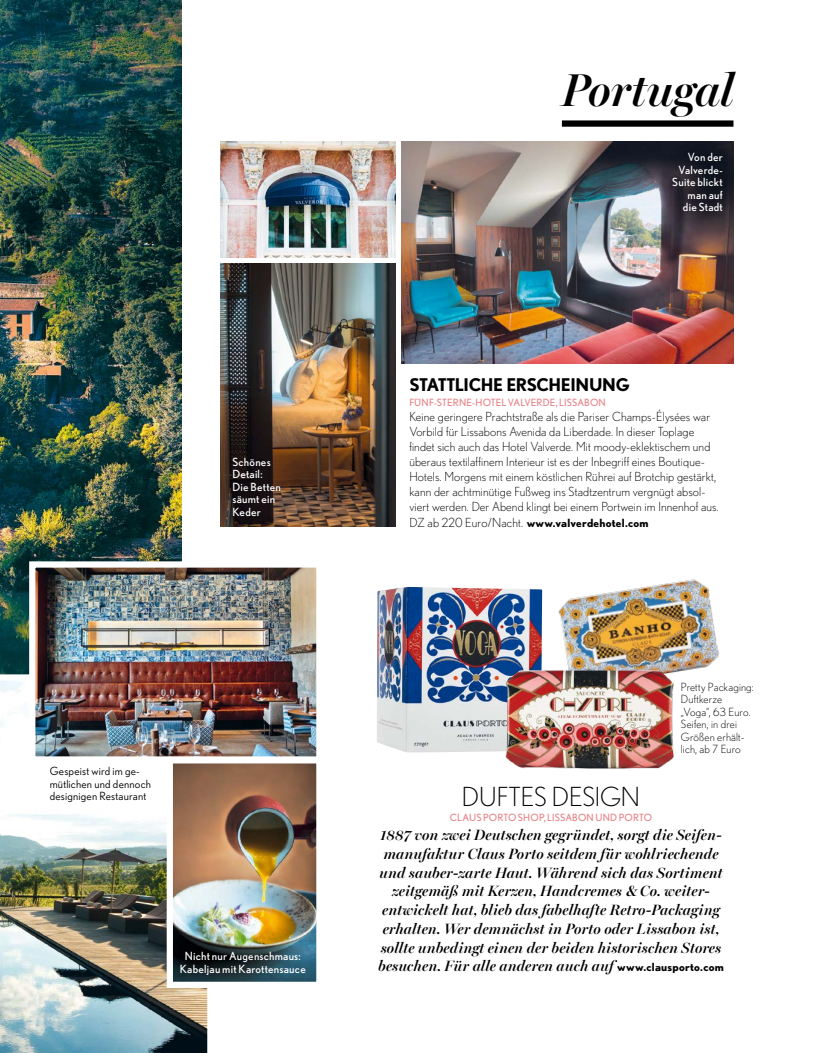
<style>
.page{position:relative;width:815px;height:1053px;background:#fff}
.page>*{position:absolute;margin:0;border:0;box-sizing:border-box;transform-origin:0 0}
.t1{font:italic 600 46.25px "Miller Banner";color:#000}
.t2{font:300 26.25px "Nobel";letter-spacing:-.005em;color:#000}
.t3{font:700 17.5px "Nobel";letter-spacing:-.025em;color:#000}
.t4{font:italic 600 15px/18.8px "Miller Banner";letter-spacing:.01em;color:#000;text-align:center}
.t5{font:300 12.5px/15px "Nobel";letter-spacing:.01em;color:#000}
.BU_neg_weiss_fett{font:11.25px/12.5px "Nobel";letter-spacing:.02em;color:#fff;text-align:right}
.BU{font:300 11.25px/12.5px "Nobel";letter-spacing:.015em;color:#000}
.BU_fett{font:11.25px/12.5px "Nobel";letter-spacing:.02em;color:#000}
.t6{font:700 11.25px "Nobel";letter-spacing:.02em;color:#000}
.t7{font:10px "Nobel";letter-spacing:.01em;color:#e8868b}
.s1{font-weight:300;font-size:12.5px}
.s2{font-style:inherit}
.s3{font-family:"Nobel";font-weight:700;font-style:normal;font-size:11.25px}
</style>
<div class="page">
<img style="left:558px;top:579px;width:162px;height:91px">
<img style="left:0;top:0;width:181px;height:674px">
<img style="left:0;top:674px;width:208px;height:378px">
<img style="left:174px;top:764px;width:142px;height:216px">
<div style="left:167px;top:757px;width:156px;height:230px;border:6px solid #fff"></div>
<img style="left:36px;top:568px;width:280px;height:187px">
<div style="left:29px;top:561px;width:294px;height:201px;border:6px solid #fff"></div>
<img style="left:401px;top:142px;width:332px;height:221px">
<img style="left:221px;top:142px;width:174px;height:115px">
<img style="left:221px;top:263px;width:174px;height:263px">
<img style="left:377px;top:586px;width:165px;height:166px">
<img style="left:497px;top:662px;width:191px;height:107px">
<div style="left:562px;top:120px;width:171px;height:7px;background:#000"></div>
<p class="BU_neg_weiss_fett" style="left:232px;top:455px;width:50px;text-align:left">Schönes<br>Detail:<br>Die Betten säumt ein<br>Keder</p>
<p class="BU_fett" style="left:50px;top:764px;width:103px">Gespeist wird im ge&shy;mütlichen und dennoch designigen Restaurant</p>
<p class="BU_neg_weiss_fett" style="left:180px;top:949px;width:128px;text-align:center">Nicht nur Augenschmaus:<br>Kabeljau mit Karottensauce</p>
<p class="t1" style="left:562px;top:63px;width:173px">Portugal</p>
<p class="BU_neg_weiss_fett" style="left:672px;top:151px;width:52px">Von der<br>Valverde-<br>Suite blickt man auf die Stadt</p>
<p class="t3" style="left:409px;top:374px;width:222px">STATTLICHE ERSCHEINUNG</p>
<p class="t7" style="left:409px;top:397px;width:198px">FÜNF-STERNE-HOTEL VALVERDE, LISSABON</p>
<p class="t5" style="left:409px;top:409px;width:311px">Keine geringere Prachtstraße als die Pariser Champs-Élysées war Vorbild für Lissabons Avenida da Liberdade. In dieser Toplage findet sich auch das Hotel Valverde. Mit moody-eklektischem und überaus textilaffinem Interieur ist es der Inbegriff eines Boutique-Hotels. Morgens mit einem köstlichen Rührei auf Brotchip gestärkt, kann der achtminütige Fußweg ins Stadtzentrum vergnügt absol&shy;viert werden. Der Abend klingt bei einem Portwein im Innenhof aus.</p>
<p class="t6" style="left:409px;top:515px;width:241px"><span class="s1">DZ ab 220 Euro/Nacht.</span> www.valverdehotel.com</p>
<p class="BU" style="left:681px;top:680px;width:74px">Pretty Packaging:<br>Duftkerze „Voga“, 63 Euro.<br>Seifen, in drei<br>Größen erhält&shy;lich, ab 7 Euro</p>
<p class="t2" style="left:462px;top:781px;width:180px">DUFTES DESIGN</p>
<p class="t7" style="left:450px;top:811px;width:204px">CLAUS PORTO SHOP, LISSABON UND PORTO</p>
<p class="t4" style="left:378px;top:825px;width:347px">1887 von zwei Deutschen gegründet, sorgt die Seifen&shy;manufaktur Claus Porto seitdem für wohlriechende und sauber-zarte Haut. Während sich das Sortiment zeitgemäß mit Kerzen, Handcremes <span class="s2">&amp;</span> Co. weiter&shy;entwickelt hat, blieb das fabelhafte Retro-Packaging erhalten. Wer demnächst in Porto oder Lissabon ist, sollte unbedingt einen der beiden historischen Stores besuchen. Für alle anderen auch auf <span class="s3">www.clausporto.com</span></p>
</div>
